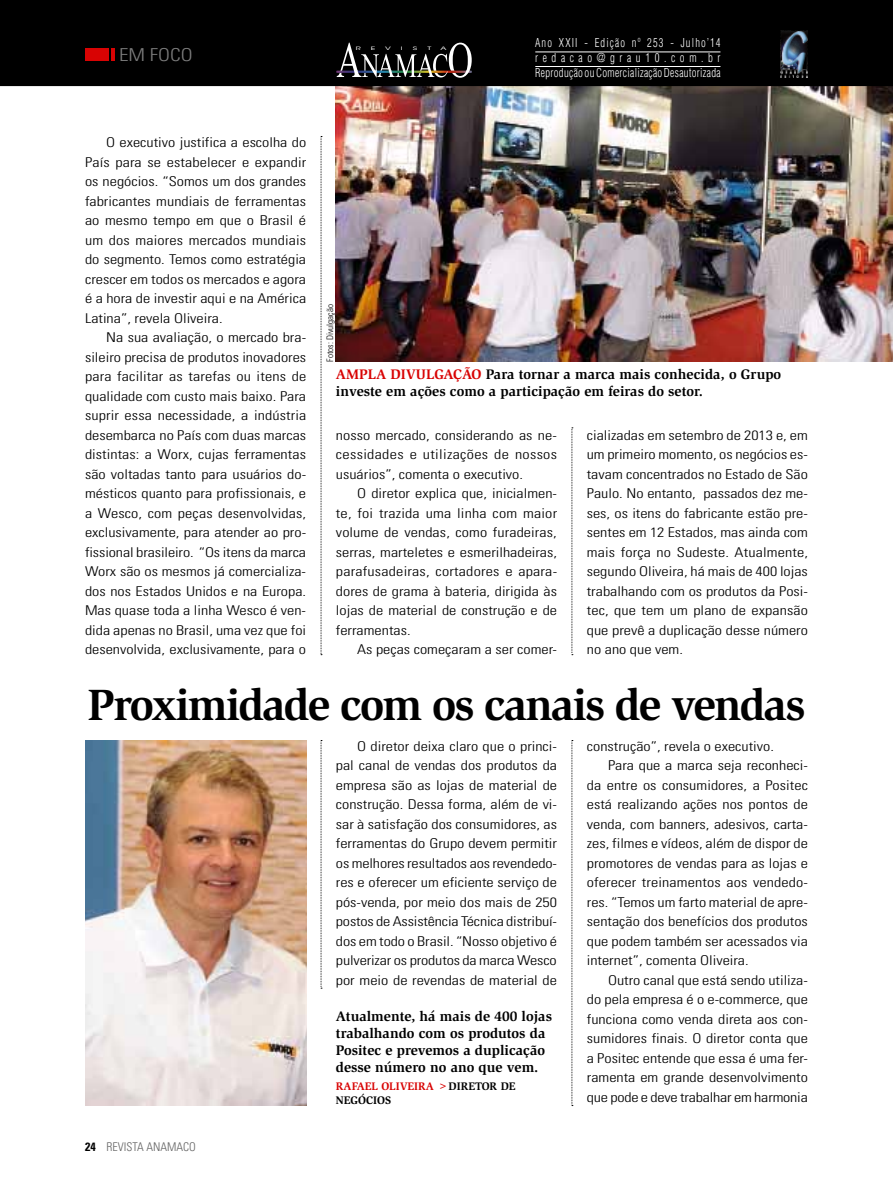
<style>
.page{position:relative;width:893px;height:1191px;background:#fff}
.page>*{position:absolute;margin:0;border:0;box-sizing:border-box;transform-origin:0 0}
.t1{font:700 45px "Slimbach Std";letter-spacing:-.04em;color:#000}
.t2{font:300 condensed 17.85px "Univers LT Std";color:#7c7c7c;scale:1.2 1}
.t3{font:700 14.25px/17.1px "Slimbach Std";color:#000}
.t4{font:700 14.25px "Slimbach Std";color:#d80303}
.t5{font:300 condensed 13.5px/19.5px "Univers LT Std";color:#000;text-align:justify;scale:1.2 1}
.t6{font:300 condensed 12px/15px "Helvetica LT Std";letter-spacing:.03em;color:#fff;text-align:justify;scale:.88 1}
.t7{font:300 condensed 12px "Univers LT Std";color:#626262}
.t8{font:700 11.25px "Slimbach Std";color:#000}
.t9{font:700 11.25px "Slimbach Std";color:#d80303}
.t10{font:300 condensed 9px "Univers LT Std";color:#000}
.t11{font:4.65px "ITC Avant Garde Std";color:#fff;scale:1.8 1}
.s1{color:#d80303}
.s2{font-weight:700;color:#000}
</style>
<div class="page">
<svg style="left:321px;top:136px;width:1px;height:519px"></svg>
<svg style="left:321px;top:740px;width:1px;height:248px"></svg>
<svg style="left:572px;top:740px;width:1px;height:366px"></svg>
<img style="left:336px;top:86px;width:557px;height:275px">
<img style="left:85px;top:740px;width:221px;height:366px">
<svg style="left:572px;top:427px;width:1px;height:228px"></svg>
<div style="left:0;top:0;width:893px;height:86px;background:#000"></div>
<img style="left:780px;top:30px;width:28px;height:47px">
<hr style="left:535px;top:52px;width:185px;height:1px;background:#fff">
<hr style="left:535px;top:66px;width:185px;height:1px;background:#fff">
<svg style="left:337px;top:43px;width:135px;height:35px;background:#393938"></svg>
<hr style="left:111px;top:48px;width:4px;height:13px;background:#d80303">
<div style="left:85px;top:48px;width:24px;height:13px;background:#d80303"></div>
<h2 class="t2" style="left:119px;top:44px;width:63px">em foco</h2>
<p class="t11" style="left:356px;top:45px;width:4px">R</p>
<p class="t11" style="left:371px;top:45px;width:4px">E</p>
<p class="t11" style="left:385px;top:45px;width:5px">V</p>
<p class="t11" style="left:401px;top:45px;width:3px">I</p>
<p class="t11" style="left:413px;top:45px;width:4px">S</p>
<p class="t11" style="left:427px;top:45px;width:4px">T</p>
<p class="t11" style="left:440px;top:45px;width:5px">A</p>
<p class="t6" style="left:535px;top:35px;width:212px">Ano XXII - Edição nº 253 - Julho’14 redacao@grau10.com.br Reprodução ou Comercialização Desautorizada</p>
<p class="t5" style="left:85px;top:133px;width:186px;text-indent:21px">O executivo justifica a escolha do País para se estabelecer e expandir os negócios. “Somos um dos grandes fabricantes mundiais de ferramentas ao mesmo tempo em que o Brasil é um dos maiores mercados mundiais do segmento. Temos como estratégia crescer em todos os mercados e agora é a hora de investir aqui e na América Latina”, revela Oliveira.</p>
<p class="t5" style="left:85px;top:328px;width:186px;text-indent:21px">Na sua avaliação, o mercado bra&shy;sileiro precisa de produtos inovadores para facilitar as tarefas ou itens de qualidade com custo mais baixo. Para suprir essa necessidade, a indústria desembarca no País com duas marcas distintas: a Worx, cujas ferramentas são voltadas tanto para usuários do&shy;mésticos quanto para profissionais, e a Wesco, com peças desenvolvidas, exclusivamente, para atender ao pro&shy;fissional brasileiro. “Os itens da marca Worx são os mesmos já comercializa&shy;dos nos Estados Unidos e na Europa.<br>Mas quase toda a linha Wesco é ven&shy;dida apenas no Brasil, uma vez que foi desenvolvida, exclusivamente, para o</p>
<p class="t10" style="left:325px;top:361px;width:59px;rotate:-90deg">Fotos: Divulgação</p>
<p class="t4" style="left:336px;top:365px;width:34px">Ampla</p>
<p class="t4" style="left:391px;top:365px;width:11px">divulgação</p>
<p class="t3" style="left:336px;top:365px;width:447px;text-indent:150px">Para tornar a marca mais conhecida, o Grupo investe em ações como a participação em feiras do setor.</p>
<p class="t5" style="left:587px;top:425px;width:186px">cializadas em setembro de 2013 e, em um primeiro momento, os negócios es&shy;tavam concentrados no Estado de São Paulo. No entanto, passados dez me&shy;ses, os itens do fabricante estão pre&shy;sentes em 12 Estados, mas ainda com mais força no Sudeste. Atualmente, segundo Oliveira, há mais de 400 lojas trabalhando com os produtos da Posi&shy;tec, que tem um plano de expansão que prevê a duplicação desse número no ano que vem.</p>
<h1 class="t1" style="left:88px;top:677px;width:719px">Proximidade com os canais de vendas</h1>
<p class="t5" style="left:336px;top:736px;width:186px;text-indent:21px">O diretor deixa claro que o princi&shy;pal canal de vendas dos produtos da empresa são as lojas de material de construção. Dessa forma, além de vi&shy;sar à satisfação dos consumidores, as ferramentas do Grupo devem permitir os melhores resultados aos revendedo&shy;res e oferecer um eficiente serviço de pós-venda, por meio dos mais de 250 postos de Assistência Técnica distribuí&shy;dos em todo o Brasil. “Nosso objetivo é pulverizar os produtos da marca Wesco por meio de revendas de material de</p>
<p class="t5" style="left:587px;top:736px;width:157px">construção”, revela o executivo.</p>
<p class="t5" style="left:336px;top:425px;width:186px">nosso mercado, considerando as ne&shy;cessidades e utilizações de nossos usuários”, comenta o executivo.</p>
<p class="t5" style="left:336px;top:483px;width:186px;text-indent:21px">O diretor explica que, inicialmen&shy;te, foi trazida uma linha com maior volume de vendas, como furadeiras, serras, marteletes e esmerilhadeiras, parafusadeiras, cortadores e apara&shy;dores de grama à bateria, dirigida às lojas de material de construção e de ferramentas.</p>
<p class="t5" style="left:357px;top:639px;width:168px">As peças começaram a ser comer-</p>
<p class="t5" style="left:608px;top:755px;width:168px">Para que a marca seja reconheci-</p>
<p class="t5" style="left:587px;top:775px;width:186px">da entre os consumidores, a Positec</p>
<p class="t5" style="left:587px;top:794px;width:186px">está realizando ações nos pontos de</p>
<p class="t5" style="left:587px;top:814px;width:186px">venda, com banners, adesivos, carta-</p>
<p class="t5" style="left:587px;top:833px;width:186px">zes, filmes e vídeos, além de dispor de</p>
<p class="t5" style="left:587px;top:853px;width:186px">promotores de vendas para as lojas e</p>
<p class="t5" style="left:587px;top:872px;width:186px">oferecer treinamentos aos vendedo-</p>
<p class="t5" style="left:587px;top:892px;width:186px">res. “Temos um farto material de apre-</p>
<p class="t5" style="left:587px;top:911px;width:186px">sentação dos benefícios dos produtos</p>
<p class="t5" style="left:587px;top:931px;width:186px">que podem também ser acessados via</p>
<p class="t5" style="left:587px;top:950px;width:136px">internet”, comenta Oliveira.</p>
<p class="t5" style="left:608px;top:970px;width:168px">Outro canal que está sendo utiliza-</p>
<p class="t5" style="left:587px;top:989px;width:186px">do pela empresa é o e-commerce, que</p>
<p class="t5" style="left:587px;top:1009px;width:186px">funciona como venda direta aos con-</p>
<p class="t5" style="left:587px;top:1028px;width:186px">sumidores finais. O diretor conta que</p>
<p class="t5" style="left:587px;top:1048px;width:186px">a Positec entende que essa é uma fer-</p>
<p class="t5" style="left:587px;top:1067px;width:186px">ramenta em grande desenvolvimento</p>
<p class="t5" style="left:587px;top:1087px;width:186px">que pode e deve trabalhar em harmonia</p>
<p class="t3" style="left:336px;top:1007px;width:218px">Atualmente, há mais de 400 lojas trabalhando com os produtos da<br>Positec e prevemos a duplicação desse número no ano que vem.</p>
<p class="t9" style="left:336px;top:1079px;width:29px">ra fael</p>
<p class="t9" style="left:381px;top:1079px;width:8px">oliveira</p>
<p class="t8" style="left:437px;top:1079px;width:20px"><span class="s1">&gt;</span>diretor</p>
<p class="t8" style="left:501px;top:1079px;width:9px">de</p>
<p class="t8" style="left:336px;top:1093px;width:9px">neg</p>
<p class="t8" style="left:358px;top:1093px;width:34px">ócios</p>
<p class="t7" style="left:85px;top:1139px;width:112px"><span class="s2">24</span> Revista Anamaco</p>
</div>
